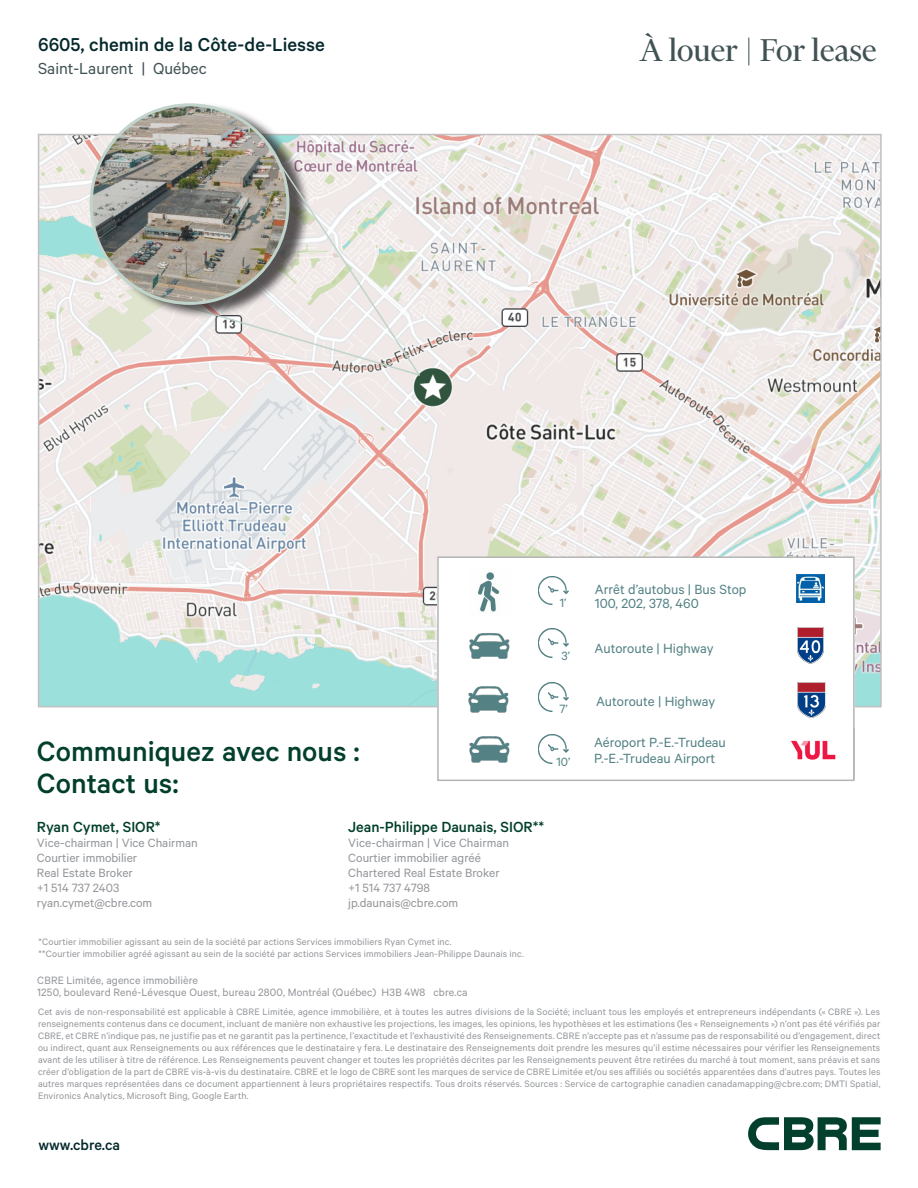
<style>
.page{position:relative;width:918px;height:1188px;background:#fff}
.page>*{position:absolute;margin:0;border:0;box-sizing:border-box;transform-origin:0 0}
.t1{font:36px "Financier Display";color:#415255}
.Contact_Us{font:500 31.5px "Calibre";color:#023f2c}
.Contact_Us-2{font:500 31.5px "Calibre";color:#023f2b}
.t2{font:500 21px "Calibre";color:#05292c}
.t3{font:18px "Calibre";color:#415255}
.Broker_Name{font:500 16.5px "Calibre";color:#023f2b}
.t4{font:500 16.5px "Calibre";color:#05292c}
.t5{font:15px/13.5px "Calibre";color:#538184}
.Contact_Info{font:13.5px "Calibre";color:#929599}
.t6{font:13.5px "Calibre";color:#508184}
.t7{font:12px "Calibre";letter-spacing:.01em;color:#929599}
.t8{font:10.5px/12px "Calibre";letter-spacing:.015em;color:#929599;text-align:justify}
.s1{color:#508184}
</style>
<div class="page">
<svg style="left:748px;top:1117px;width:133px;height:33px"></svg>
<img style="left:41px;top:137px;width:838px;height:567px">
<div style="left:437px;top:558px;width:418px;height:224px;background:#fff"></div>
<div style="left:437px;top:556px;width:418px;height:225px;border:2px solid #b5b5b5"></div>
<img style="left:538px;top:576px;width:31px;height:29px">
<img style="left:538px;top:683px;width:31px;height:28px">
<img style="left:469px;top:633px;width:41px;height:26px">
<img style="left:538px;top:629px;width:31px;height:28px">
<img style="left:538px;top:735px;width:31px;height:28px">
<img style="left:468px;top:686px;width:41px;height:27px">
<img style="left:469px;top:736px;width:41px;height:27px">
<hr style="left:853px;top:728px;width:2px;height:51px;background:#b5b5b5">
<div style="left:95px;top:102px;width:216px;height:218px;background:#231f20;opacity:.75"></div>
<img style="left:91px;top:105px;width:197px;height:198px">
<img style="left:151px;top:142px;width:271px;height:235px">
<img style="left:798px;top:628px;width:26px;height:35px">
<img style="left:796px;top:574px;width:29px;height:29px">
<img style="left:477px;top:572px;width:23px;height:40px">
<img style="left:791px;top:740px;width:45px;height:20px">
<img style="left:798px;top:682px;width:27px;height:36px">
<p class="t2" style="left:38px;top:33px;width:288px">6605, chemin de la Côte-de-Liesse</p>
<p class="t3" style="left:38px;top:58px;width:170px">Saint-Laurent | Québec</p>
<p class="t1" style="left:640px;top:32px;width:239px">À louer | For lease</p>
<p class="t6" style="left:560px;top:595px;width:8px">1’</p>
<p class="t6" style="left:562px;top:648px;width:10px">3’</p>
<p class="Contact_Us" style="left:37px;top:733px;width:324px">Communiquez avec nous :</p>
<p class="Contact_Us-2" style="left:37px;top:765px;width:143px">Contact us:</p>
<p class="Broker_Name" style="left:37px;top:817px;width:125px">Ryan Cymet, SIOR*</p>
<p class="Contact_Info" style="left:37px;top:835px;width:162px">Vice-chairman | Vice Chairman</p>
<p class="Contact_Info" style="left:37px;top:850px;width:102px">Courtier immobilier</p>
<p class="Contact_Info" style="left:37px;top:865px;width:97px">Real Estate Broker</p>
<p class="Contact_Info" style="left:37px;top:880px;width:84px">+1 514 737 2403</p>
<p class="Contact_Info" style="left:37px;top:895px;width:117px">ryan.cymet@cbre.com</p>
<p class="t8" style="left:39px;top:935px;width:415px">*Courtier immobilier agissant au sein de la société par actions Services immobiliers Ryan Cymet inc.</p>
<p class="t8" style="left:39px;top:947px;width:487px">**Courtier immobilier agréé agissant au sein de la société par actions Services immobiliers Jean-Philippe Daunais inc.</p>
<p class="Broker_Name" style="left:348px;top:817px;width:197px">Jean-Philippe Daunais, SIOR**</p>
<p class="Contact_Info" style="left:348px;top:835px;width:162px">Vice-chairman | Vice Chairman</p>
<p class="Contact_Info" style="left:348px;top:850px;width:134px">Courtier immobilier agréé</p>
<p class="Contact_Info" style="left:348px;top:865px;width:153px">Chartered Real Estate Broker</p>
<p class="Contact_Info" style="left:348px;top:880px;width:83px">+1 514 737 4798</p>
<p class="Contact_Info" style="left:348px;top:895px;width:112px">jp.daunais@cbre.com</p>
<p class="t7" style="left:37px;top:973px;width:162px">CBRE Limitée, agence immobilière</p>
<p class="t7" style="left:37px;top:985px;width:432px">1250, boulevard René-Lévesque Ouest, bureau 2800, Montréal (Québec) H3B 4W8 cbre.ca</p>
<p class="t6" style="left:559px;top:701px;width:10px">7’</p>
<p class="t6" style="left:556px;top:754px;width:16px">10’</p>
<p class="t5" style="left:595px;top:582px;width:153px">Arrêt d’autobus <span class="s1">|</span> Bus Stop<br>100, 202, 378, 460</p>
<p class="t5" style="left:595px;top:641px;width:121px">Autoroute <span class="s1">|</span> Highway</p>
<p class="t5" style="left:596px;top:694px;width:121px">Autoroute <span class="s1">|</span> Highway</p>
<p class="t5" style="left:594px;top:735px;width:133px">Aéroport P.-E.-Trudeau</p>
<p class="t5" style="left:594px;top:751px;width:123px">P.-E.-Trudeau Airport</p>
<p class="t8" style="left:38px;top:1006px;width:844px">Cet avis de non-responsabilité est applicable à CBRE Limitée, agence immobilière, et à toutes les autres divisions de la Société; incluant tous les employés et entrepreneurs indépendants (« CBRE »). Les renseignements contenus dans ce document, incluant de manière non exhaustive les projections, les images, les opinions, les hypothèses et les estimations (les « Renseignements ») n’ont pas été vérifiés par CBRE, et CBRE n’indique pas, ne justifie pas et ne garantit pas la pertinence, l’exactitude et l’exhaustivité des Renseignements. CBRE n’accepte pas et n’assume pas de responsabilité ou d’engagement, direct ou indirect, quant aux Renseignements ou aux références que le destinataire y fera. Le destinataire des Renseignements doit prendre les mesures qu’il estime nécessaires pour vérifier les Renseignements avant de les utiliser à titre de référence. Les Renseignements peuvent changer et toutes les propriétés décrites par les Renseignements peuvent être retirées du marché à tout moment, sans préavis et sans créer d’obligation de la part de CBRE vis-à-vis du destinataire. CBRE et le logo de CBRE sont les marques de service de CBRE Limitée et/ou ses affiliés ou sociétés apparentées dans d’autres pays. Toutes les autres marques représentées dans ce document appartiennent à leurs propriétaires respectifs. Tous droits réservés. Sources : Service de cartographie canadien canadamapping@cbre.com; DMTI Spatial, Environics Analytics, Microsoft Bing, Google Earth.</p>
<p class="t4" style="left:38px;top:1135px;width:83px">www.cbre.ca</p>
</div>
